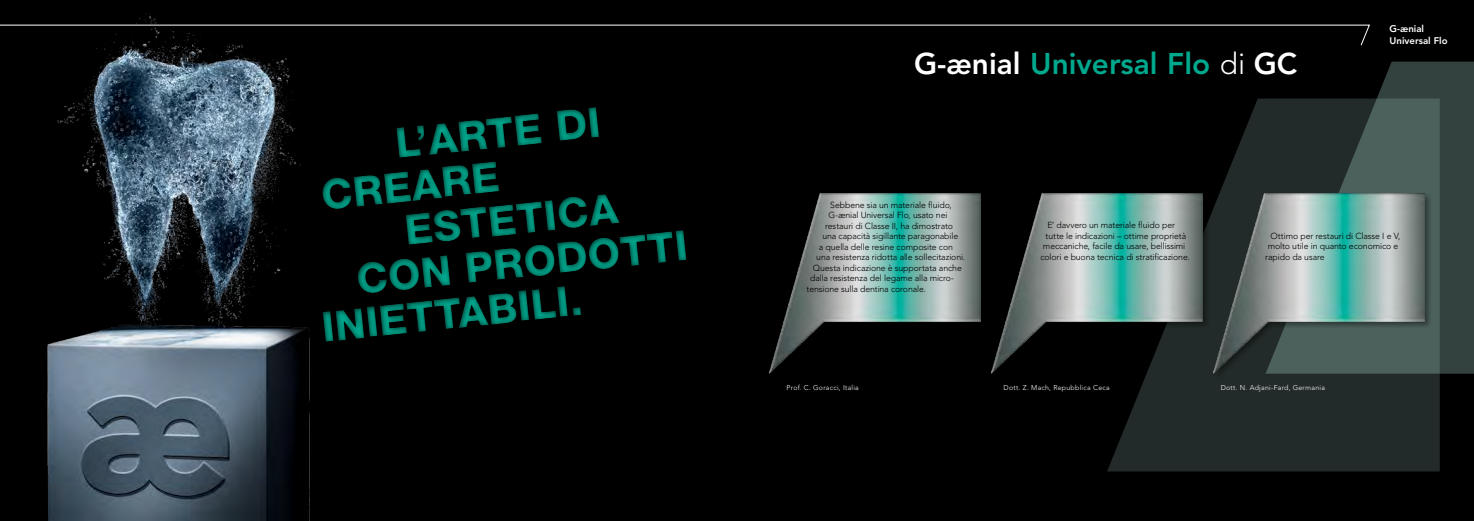
<style>
.page{position:relative;width:1474px;height:521px;background:#fff}
.page>*{position:absolute;margin:0;border:0;box-sizing:border-box;transform-origin:0 0}
.t1{font:800 42px/43.8px "Helvetica Neue";color:#00a88e}
.t2{font:800 29.75px "Avenir";color:#00a88e}
.t3{font:800 9.62px/11.5px "Avenir";color:#fff}
.t4{font:300 8.75px "Avenir";letter-spacing:-.015em;color:#000}
.t5{font:300 7px "Avenir";letter-spacing:.035em;color:#fff}
.s1{color:#fff}
.s2{font-weight:300;color:#fff}
</style>
<div class="page">
<div style="left:729px;top:0;width:744px;height:521px;background:#000"></div>
<div style="left:0;top:0;width:744px;height:521px;background:#000"></div>
<svg style="left:1107px;top:99px;width:332px;height:372px;fill:#222b29"></svg>
<svg style="left:1265px;top:62px;width:208px;height:312px"></svg>
<img style="left:769px;top:193px;width:211px;height:180px">
<div style="left:990px;top:192px;width:220px;height:188px;background:#000;opacity:.4"></div>
<img style="left:991px;top:193px;width:211px;height:180px">
<div style="left:1212px;top:192px;width:220px;height:188px;background:#000;opacity:.4"></div>
<img style="left:1213px;top:193px;width:211px;height:180px">
<svg style="left:769px;top:193px;width:11px;height:161px"></svg>
<svg style="left:0;top:24px;width:1370px;height:22px"></svg>
<img style="left:31px;top:13px;width:396px;height:508px">
<h1 class="t1" style="left:314px;top:130px;width:287px;text-indent:79px;rotate:-6deg">L’arte di creare</h1>
<h1 class="t1" style="left:402px;top:209px;width:216px;rotate:-6deg">estetica</h1>
<h1 class="t1" style="left:354px;top:258px;width:334px;rotate:-6deg">con prodotti</h1>
<h1 class="t1" style="left:319px;top:305px;width:264px;rotate:-6deg">iniettabili.</h1>
<h2 class="t2" style="left:914px;top:46px;width:385px"><span class="s1">G-ænial</span> Universal Flo <span class="s2">di</span> <span class="s1">GC</span></h2>
<p class="t3" style="left:1389px;top:23px;width:59px">G-ænial<br>Universal Flo</p>
<p class="t4" style="left:830px;top:199px;width:123px">Sebbene sia un materiale fluido,</p>
<p class="t4" style="left:828px;top:210px;width:120px">G-ænial Universal Flo, usato nei</p>
<p class="t4" style="left:825px;top:220px;width:130px">restauri di Classe II, ha dimostrato</p>
<p class="t4" style="left:822px;top:231px;width:137px">una capacità sigillante paragonabile</p>
<p class="t4" style="left:819px;top:241px;width:136px">a quella delle resine composite con</p>
<p class="t4" style="left:816px;top:252px;width:150px">una resistenza ridotta alle sollecitazioni.</p>
<p class="t4" style="left:812px;top:262px;width:151px">Questa indicazione è supportata anche</p>
<p class="t4" style="left:810px;top:273px;width:145px">dalla resistenza del legame alla micro-</p>
<p class="t4" style="left:806px;top:283px;width:121px">tensione sulla dentina coronale.</p>
<p class="t4" style="left:1047px;top:220px;width:129px">E’ davvero un materiale fluido per</p>
<p class="t4" style="left:1045px;top:230px;width:142px">tutte le indicazioni – ottime proprietà</p>
<p class="t4" style="left:1042px;top:241px;width:144px">meccaniche, facile da usare, bellissimi</p>
<p class="t4" style="left:1040px;top:251px;width:151px">colori e buona tecnica di stratificazione.</p>
<p class="t4" style="left:1270px;top:230px;width:131px">Ottimo per restauri di Classe I e V,</p>
<p class="t4" style="left:1267px;top:241px;width:132px">molto utile in quanto economico e</p>
<p class="t4" style="left:1265px;top:251px;width:61px">rapido da usare</p>
<p class="t5" style="left:786px;top:383px;width:74px">Prof. C. Goracci, Italia</p>
<p class="t5" style="left:1003px;top:383px;width:108px">Dott. Z. Mach, Repubblica Ceca</p>
<p class="t5" style="left:1220px;top:383px;width:106px">Dott. N. Adjani-Fard, Germania</p>
</div>
